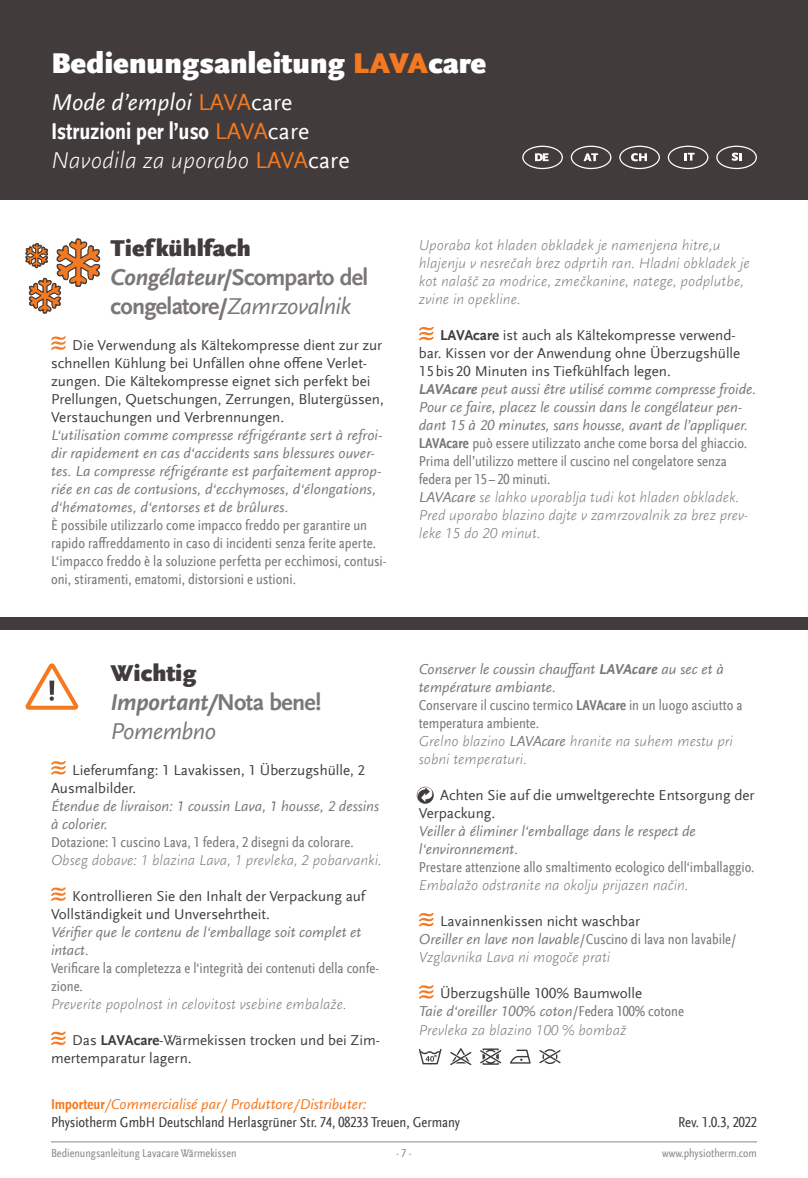
<style>
.page{position:relative;width:808px;height:1178px;background:#fff}
.page>*{position:absolute;margin:0;border:0;box-sizing:border-box;transform-origin:0 0}
.t1{font:900 30px "Scala Sans Offc Pro";color:#fff}
.t2{font:700 condensed 24px/28.8px "Scala Sans Offc Pro";color:#fff}
.t3{font:700 24px/28.8px "Scala Sans Offc Pro";letter-spacing:-.03em;color:#7b7777}
.t4{font:italic 700 24px/28.8px "Scala Sans Offc Pro";letter-spacing:-.025em;color:#7b7777}
.t5{font:italic 15px/18px "Scala Sans Offc Pro";color:#7b7777}
.t6{font:condensed 15px/18px "Scala Sans Offc Pro";color:#7b7777}
.t7{font:15px/18px "Scala Sans Offc Pro";color:#413c3b}
.t8{font:italic 300 15px/18px "Scala Sans Offc Pro";color:#7b7777}
.t9{font:condensed 15px/18px "Scala Sans Offc Pro";color:#413c3b}
.t10{font:condensed 12px "Scala Sans Offc Pro";color:#8c8989}
.s1{color:#f47920}
.s2{font-weight:400;font-style:italic;font-stretch:normal}
.s3{font-weight:400;font-stretch:normal;color:#f47920}
.s4{font-weight:400;font-stretch:normal}
.s5{font-weight:300;font-style:italic;font-stretch:normal}
.s6{font-weight:900;color:#413c3b}
.s7{font-style:italic}
.s8{font-weight:400;font-style:italic}
.s9{font-weight:900;font-style:normal;color:#413c3b}
.s10{font-style:normal}
.s11{font-weight:400}
.s12{font-weight:700}
.s13{font-weight:700;font-style:normal;color:#413c3b}
.s14{font-style:normal;color:#413c3b}
.s15{font-weight:700;font-style:normal;font-stretch:condensed}
.s16{font-style:normal;font-stretch:condensed}
.s17{font-weight:300}
.s18{font-style:italic;font-stretch:normal}
.s19{font-weight:700;font-style:italic;font-stretch:normal}
.s20{font-style:italic;color:#7b7777}
.s21{color:#7b7777}
.s22{font-stretch:condensed;color:#7b7777}
.s23{font-weight:300;font-style:italic;color:#7b7777}
.s24{font-weight:400;font-style:normal;color:#413c3b}
.s25{font-weight:400;font-style:normal}
.s26{font-weight:400;font-style:normal;font-stretch:condensed}
.s27{font-weight:700;color:#f47920}
.s28{font-style:italic;font-stretch:normal;color:#f47920}
</style>
<div class="page">
<hr style="left:51px;top:1141px;width:706px;height:1px;background:#8c8989">
<div style="left:0;top:0;width:808px;height:200px;background:#413c3b"></div>
<div style="left:0;top:617px;width:808px;height:12px;background:#413c3b"></div>
<svg style="left:571px;top:146px;width:40px;height:23px"></svg>
<svg style="left:522px;top:146px;width:41px;height:23px"></svg>
<svg style="left:619px;top:146px;width:41px;height:23px"></svg>
<svg style="left:668px;top:146px;width:40px;height:23px"></svg>
<svg style="left:716px;top:146px;width:41px;height:23px"></svg>
<svg style="left:51px;top:336px;width:15px;height:14px"></svg>
<svg style="left:51px;top:761px;width:15px;height:13px"></svg>
<svg style="left:51px;top:887px;width:15px;height:14px"></svg>
<svg style="left:51px;top:1032px;width:15px;height:13px"></svg>
<svg style="left:419px;top:913px;width:15px;height:13px"></svg>
<svg style="left:419px;top:985px;width:15px;height:13px"></svg>
<svg style="left:419px;top:327px;width:15px;height:13px"></svg>
<svg style="left:25px;top:238px;width:75px;height:76px"></svg>
<svg style="left:25px;top:663px;width:53px;height:47px"></svg>
<svg style="left:419px;top:1049px;width:23px;height:15px"></svg>
<svg style="left:450px;top:1048px;width:21px;height:17px"></svg>
<svg style="left:539px;top:1049px;width:22px;height:15px"></svg>
<svg style="left:510px;top:1049px;width:21px;height:14px"></svg>
<svg style="left:480px;top:1048px;width:21px;height:17px"></svg>
<svg style="left:416px;top:787px;width:18px;height:17px"></svg>
<h1 class="t1" style="left:51px;top:46px;width:340px">Bedienungsanleitung <span class="s1">LAVA</span></h1>
<h1 class="t1" style="left:428px;top:46px;width:60px">care</h1>
<h2 class="t2" style="left:51px;top:88px;width:300px"><span class="s2">Mode d’emploi</span> <span class="s3">LAVA</span><span class="s4">care<br></span>Istruzioni per l’uso <span class="s3">LAVA</span><span class="s4">care<br></span><span class="s5">Navodila za uporabo</span> <span class="s3">LAVA</span><span class="s4">care</span></h2>
<h2 class="t3" style="left:111px;top:234px;width:259px"><span class="s6">Tiefkühlfach<br></span><span class="s7">Congélateur</span>/Scomparto del congelatore/<span class="s8">Zamrzovalnik</span></h2>
<p class="t7" style="left:51px;top:336px;width:334px;text-indent:21px">Die Verwendung als Kältekompresse dient zur zur schnellen Kühlung bei Unfällen ohne offene Verlet&shy;zungen. Die Kältekompresse eignet sich perfekt bei Prellungen, Quetschungen, Zerrungen, Blutergüssen, Verstauchungen und Verbrennungen.</p>
<p class="t5" style="left:51px;top:426px;width:333px">L‘utilisation comme compresse réfrigérante sert à refroi&shy;dir rapidement en cas d‘accidents sans blessures ouver&shy;tes. La compresse réfrigérante est parfaitement approp&shy;riée en cas de contusions, d‘ecchymoses, d‘élongations, d‘hématomes, d‘entorses et de brûlures.</p>
<p class="t6" style="left:51px;top:516px;width:337px">È possibile utilizzarlo come impacco freddo per garantire un rapido raffreddamento in caso di incidenti senza ferite aperte.<br>L‘impacco freddo è la soluzione perfetta per ecchimosi, contusi&shy;oni, stiramenti, ematomi, distorsioni e ustioni.</p>
<h2 class="t4" style="left:111px;top:659px;width:213px"><span class="s9">Wichtig<br></span>Important/<span class="s10">Nota bene!<br></span><span class="s11">Pomembno</span></h2>
<p class="t7" style="left:51px;top:761px;width:316px;text-indent:21px">Lieferumfang: 1 Lavakissen, 1 Überzugshülle, 2<br>Ausmalbilder.</p>
<p class="t5" style="left:51px;top:797px;width:329px">Étendue de livraison: 1 coussin Lava, 1 housse, 2 dessins à colorier.</p>
<p class="t6" style="left:51px;top:833px;width:304px">Dotazione: 1 cuscino Lava, 1 federa, 2 disegni da colorare.</p>
<p class="t8" style="left:51px;top:851px;width:332px">Obseg dobave: 1 blazina Lava, 1 prevleka, 2 pobarvanki.</p>
<p class="t7" style="left:51px;top:887px;width:316px;text-indent:21px">Kontrollieren Sie den Inhalt der Verpackung auf<br>Vollständigkeit und Unversehrtheit.</p>
<p class="t5" style="left:51px;top:923px;width:312px">Vérifier que le contenu de l‘emballage soit complet et intact.</p>
<p class="t6" style="left:51px;top:959px;width:329px">Verificare la completezza e l‘integrità dei contenuti della confe&shy;zione.</p>
<p class="t8" style="left:51px;top:995px;width:297px">Preverite popolnost in celovitost vsebine embalaže.</p>
<p class="t7" style="left:51px;top:1031px;width:331px;text-indent:21px">Das <span class="s12">LAVAcare</span>-Wärmekissen trocken und bei Zim&shy;mertemparatur lagern.</p>
<p class="t8" style="left:419px;top:236px;width:333px">Uporaba kot hladen obkladek je namenjena hitre,u hlajenju v nesrečah brez odprtih ran. Hladni obkladek je kot nalašč za modrice, zmečkanine, natege, podplutbe, zvine in opekline.</p>
<p class="t5" style="left:419px;top:326px;width:339px;text-indent:21px"><span class="s13">LAVAcare</span> <span class="s14">ist auch als Kältekompresse verwend&shy;bar. Kissen vor der Anwendung ohne Überzugshülle 15bis 20 Minuten ins Tiefkühlfach legen.<br></span><span class="s12">LAVAcare</span> peut aussi être utilisé comme compresse froide.<br>Pour ce faire, placez le coussin dans le congélateur pen&shy;dant 15 à 20 minutes, sans housse, avant de l’appliquer.<br><span class="s15">LAVAcare</span> <span class="s16">può essere utilizzato anche come borsa del ghiaccio.<br>Prima dell’utilizzo mettere il cuscino nel congelatore senza federa per 15 – 20 minuti.<br></span>LAVAcare <span class="s17">se lahko uporablja tudi kot hladen obkladek.<br>Pred uporabo blazino dajte v zamrzovalnik za brez prev&shy;leke 15 do 20 minut.</span></p>
<p class="t6" style="left:419px;top:661px;width:325px"><span class="s18">Conserver le coussin chauffant</span> <span class="s19">LAVAcare</span> <span class="s18">au sec et à température ambiante.<br></span>Conservare il cuscino termico <span class="s12">LAVAcare</span> in un luogo asciutto a temperatura ambiente.<br><span class="s5">Grelno blazino</span> <span class="s18">LAVAcare</span> <span class="s5">hranite na suhem mestu pri sobni temperaturi.</span></p>
<p class="t7" style="left:419px;top:787px;width:337px;text-indent:21px">Achten Sie auf die umweltgerechte Entsorgung der<br>Verpackung.</p>
<p class="t5" style="left:419px;top:822px;width:279px">Veiller à éliminer l‘emballage dans le respect de l‘environnement.</p>
<p class="t6" style="left:419px;top:859px;width:337px">Prestare attenzione allo smaltimento ecologico dell‘imballaggio.</p>
<p class="t8" style="left:419px;top:876px;width:271px">Embalažo odstranite na okolju prijazen način.</p>
<p class="t7" style="left:419px;top:913px;width:319px;text-indent:21px">Lavainnenkissen nicht waschbar<br><span class="s20">Oreiller en lave non lavable</span><span class="s21">/</span><span class="s22">Cuscino di lava non lavabile/<br></span><span class="s23">Vzglavnika Lava ni mogoče prati</span></p>
<p class="t8" style="left:419px;top:984px;width:267px;text-indent:21px"><span class="s24">Überzugshülle 100% Baumwolle<br></span><span class="s11">Taie d‘oreiller 100% coton</span><span class="s25">/</span><span class="s26">Federa 100% cotone<br></span>Prevleka za blazino 100 % bombaž</p>
<p class="t9" style="left:51px;top:1095px;width:411px"><span class="s27">Importeur</span><span class="s28">/Commercialisé par/ Produttore/Distributer:<br></span>Physiotherm GmbH Deutschland Herlasgrüner Str. 74, 08233 Treuen, Germany</p>
<p class="t9" style="left:678px;top:1113px;width:80px">Rev. 1.0.3, 2022</p>
<p class="t10" style="left:51px;top:1146px;width:187px">Bedienungsanleitung Lavacare Wärmekissen</p>
<p class="t10" style="left:396px;top:1146px;width:17px">- 7 -</p>
<p class="t10" style="left:662px;top:1146px;width:96px">www.physiotherm.com</p>
</div>
